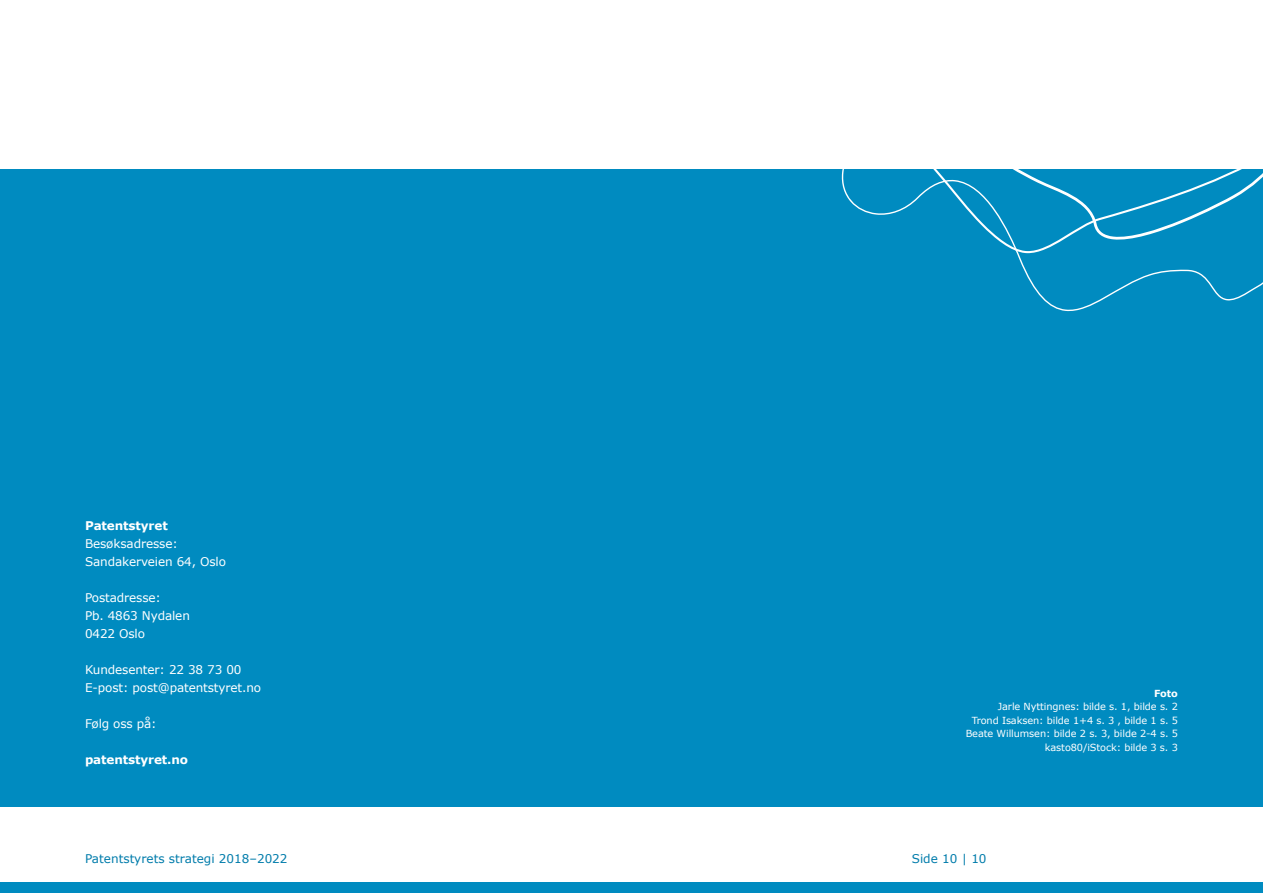
<style>
.page{position:relative;width:1263px;height:893px;background:#fff}
.page>*{position:absolute;margin:0;border:0;box-sizing:border-box;transform-origin:0 0}
.t1{font:12px/18px "Verdana";letter-spacing:-.01em;color:#fff}
.t2{font:12px "Verdana";color:#007cab}
.t3{font:700 12px "Verdana";letter-spacing:-.01em;color:#fff}
.t4{font:9.75px/13.5px "Verdana";letter-spacing:-.01em;color:#fff;text-align:right}
.t5{font:700 9.75px "Verdana";color:#fff}
</style>
<div class="page">
<div style="left:0;top:882px;width:1263px;height:11px;background:#008bc0"></div>
<div style="left:0;top:169px;width:1263px;height:637px;background:#008bc0"></div>
<svg style="left:841px;top:169px;width:422px;height:143px"></svg>
<svg style="left:858px;top:169px;width:405px;height:85px"></svg>
<p class="t3" style="left:85px;top:518px;width:84px">Patentstyret</p>
<p class="t1" style="left:85px;top:535px;width:142px">Besøksadresse:<br>Sandakerveien 64, Oslo</p>
<p class="t1" style="left:85px;top:589px;width:106px">Postadresse:<br>Pb. 4863 Nydalen<br>0422 Oslo</p>
<p class="t1" style="left:85px;top:661px;width:178px">Kundesenter: 22 38 73 00<br>E-post: post@patentstyret.no</p>
<p class="t1" style="left:85px;top:715px;width:73px">Følg oss på:</p>
<p class="t3" style="left:85px;top:752px;width:105px">patentstyret.no</p>
<p class="t5" style="left:1154px;top:686px;width:25px">Foto</p>
<p class="t4" style="left:966px;top:700px;width:214px">Jarle Nyttingnes: bilde s. 1, bilde s. 2<br>Trond Isaksen: bilde 1+4 s. 3 , bilde 1 s. 5<br>Beate Willumsen: bilde 2 s. 3, bilde 2-4 s. 5 kasto80/iStock: bilde 3 s. 3</p>
<p class="t2" style="left:85px;top:851px;width:204px">Patentstyrets strategi 2018–2022</p>
<p class="t2" style="left:912px;top:851px;width:76px">Side 10 | 10</p>
</div>
